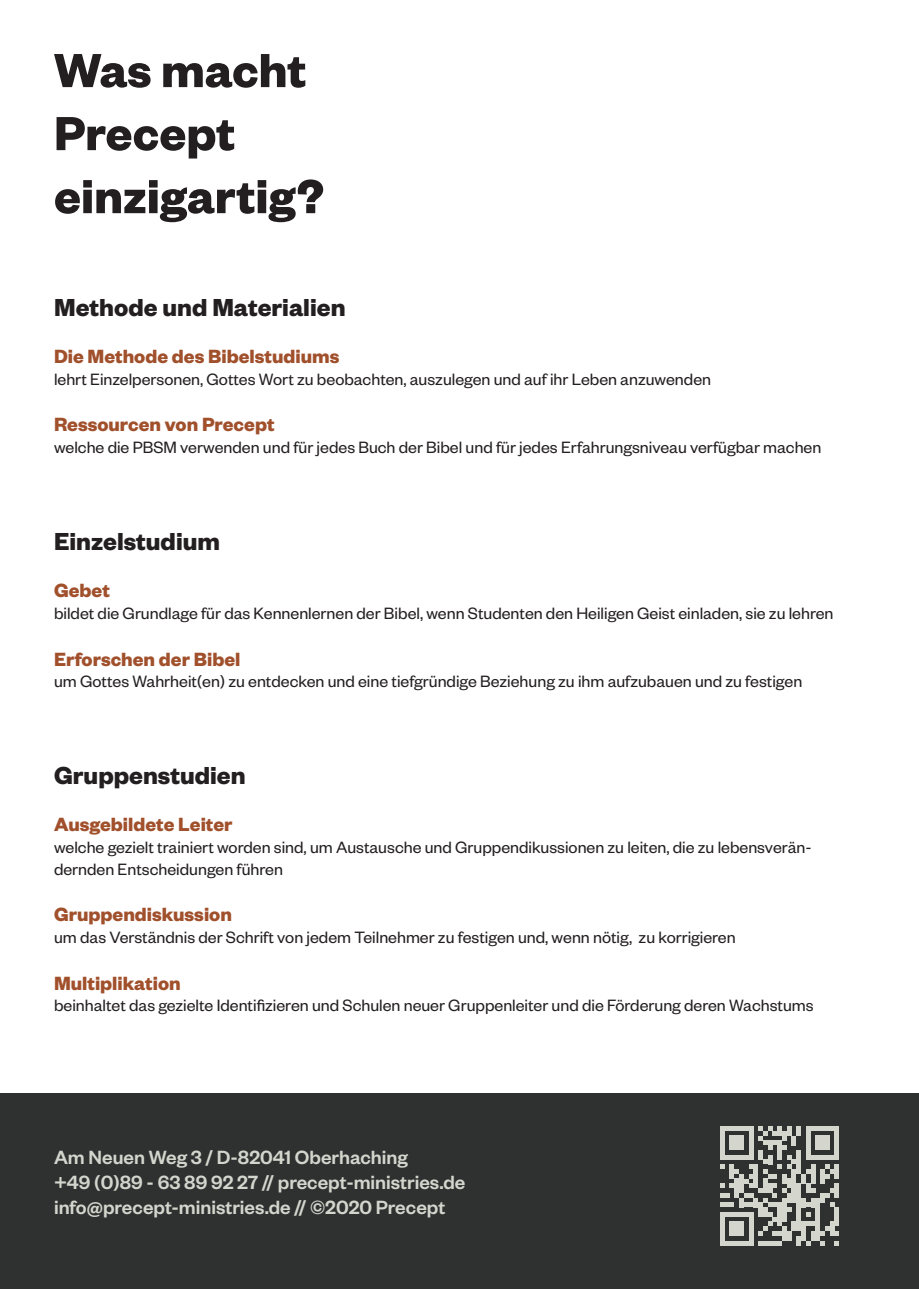
<style>
.page{position:relative;width:919px;height:1289px;background:#fff}
.page>*{position:absolute;margin:0;border:0;box-sizing:border-box;transform-origin:0 0}
.t1{font:700 52.5px "Founders Grotesk";color:#231f20}
.t2{font:700 27px "Founders Grotesk";color:#231f20}
.t3{font:700 21px "Founders Grotesk";color:#a1502c}
.t4{font:500 21px "Founders Grotesk";color:#d4d6ce}
.t5{font:18px/21.6px "Founders Grotesk";color:#231f20}
</style>
<div class="page">
<div style="left:0;top:1093px;width:918px;height:195px;background:#2f3131"></div>
<svg style="left:720px;top:1126px;width:119px;height:119px"></svg>
<p class="t1" style="left:54px;top:37px;width:254px">Was macht</p>
<p class="t1" style="left:54px;top:100px;width:183px">Precept</p>
<p class="t1" style="left:54px;top:163px;width:272px">einzigartig?</p>
<p class="t2" style="left:54px;top:290px;width:293px">Methode und Materialien</p>
<p class="t3" style="left:54px;top:343px;width:287px">Die Methode des Bibelstudiums</p>
<p class="t5" style="left:54px;top:367px;width:658px">lehrt Einzelpersonen, Gottes Wort zu beobachten, auszulegen und auf ihr Leben anzuwenden</p>
<p class="t3" style="left:54px;top:411px;width:222px">Ressourcen von Precept</p>
<p class="t5" style="left:54px;top:435px;width:768px">welche die PBSM verwenden und für jedes Buch der Bibel und für jedes Erfahrungsniveau verfügbar machen</p>
<p class="t2" style="left:54px;top:524px;width:167px">Einzelstudium</p>
<p class="t3" style="left:54px;top:577px;width:57px">Gebet</p>
<p class="t5" style="left:54px;top:601px;width:780px">bildet die Grundlage für das Kennenlernen der Bibel, wenn Studenten den Heiligen Geist einladen, sie zu lehren</p>
<p class="t3" style="left:54px;top:645px;width:188px">Erforschen der Bibel</p>
<p class="t5" style="left:54px;top:669px;width:749px">um Gottes Wahrheit(en) zu entdecken und eine tiefgründige Beziehung zu ihm aufzubauen und zu festigen</p>
<p class="t2" style="left:54px;top:758px;width:193px">Gruppenstudien</p>
<p class="t3" style="left:54px;top:811px;width:180px">Ausgebildete Leiter</p>
<p class="t5" style="left:54px;top:835px;width:759px">welche gezielt trainiert worden sind, um Austausche und Gruppendikussionen zu leiten, die zu lebensverän&shy;dernden Entscheidungen führen</p>
<p class="t3" style="left:54px;top:901px;width:179px">Gruppendiskussion</p>
<p class="t5" style="left:54px;top:925px;width:683px">um das Verständnis der Schrift von jedem Teilnehmer zu festigen und, wenn nötig, zu korrigieren</p>
<p class="t3" style="left:54px;top:969px;width:128px">Multiplikation</p>
<p class="t5" style="left:54px;top:993px;width:761px">beinhaltet das gezielte Identifizieren und Schulen neuer Gruppenleiter und die Förderung deren Wachstums</p>
<p class="t4" style="left:54px;top:1144px;width:355px">Am Neuen Weg 3 / D-82041 Oberhaching</p>
<p class="t4" style="left:54px;top:1169px;width:413px">+49 (0)89 - 63 89 92 27 // precept-ministries.de</p>
<p class="t4" style="left:54px;top:1194px;width:393px">info@precept-ministries.de // ©2020 Precept</p>
</div>
